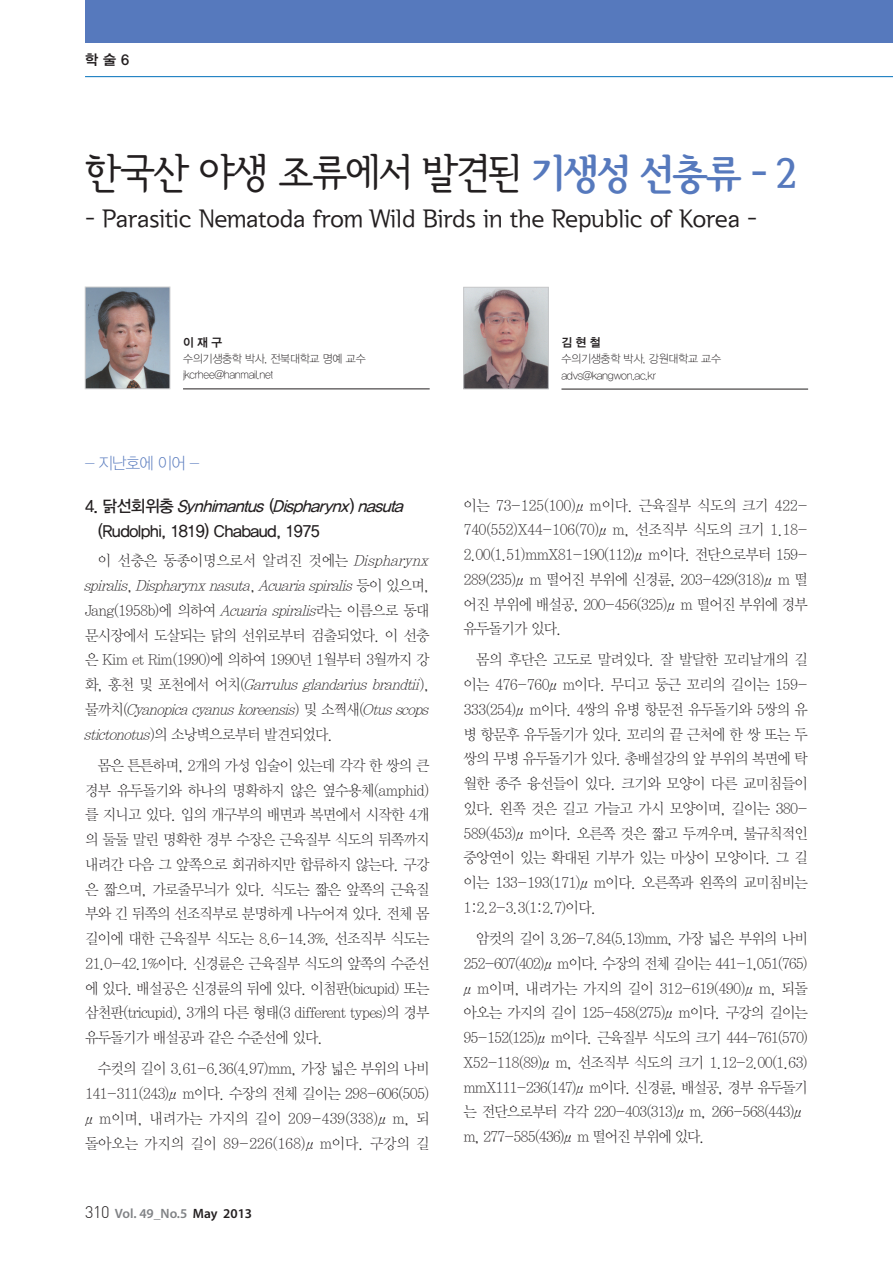
<style>
.page{position:relative;width:893px;height:1263px;background:#fff}
.page>*{position:absolute;margin:0;border:0;box-sizing:border-box;transform-origin:0 0}
.t1{font:42px "Seoul Hangang M";letter-spacing:-.05em;color:#231f20;scale:.95 1}
.t2{font:25.5px "Seoul Hangang M";letter-spacing:-.025em;color:#231f20}
.t3{font:16.5px/24.8px "YDIYGO330";letter-spacing:-.035em;color:#231f20}
.t4{font:16.5px "YDIYGO310";letter-spacing:-.05em;color:#5679bd;scale:.95 1}
.t5{font:15px/24.8px "YDIY Mj O310";letter-spacing:-.05em;color:#231f20;text-align:justify;scale:.95 1}
.t6{font:14.25px "YDIYGO340";color:#231f20}
.t7{font:600 13.5px "Myriad Pro";color:#808285}
.t8{font:12px "YDIYGO340";color:#231f20}
.t9{font:11.25px "YDIYGO310";letter-spacing:-.025em;color:#231f20}
.s1{font-family:"Seoul Hangang EB";color:#5679bd}
.s2{font-style:italic}
.s3{font-family:"Dinlig";font-weight:400;font-size:16.5px;color:#231f20}
.s4{color:#231f20}
</style>
<div class="page">
<div style="left:85px;top:0;width:808px;height:43px;background:#5679bd"></div>
<hr style="left:85px;top:76px;width:808px;height:1px;background:#006fba">
<img style="left:87px;top:289px;width:81px;height:98px">
<div style="left:85px;top:287px;width:85px;height:102px;border:1px solid #c7c8ca"></div>
<hr style="left:183px;top:389px;width:247px;height:1px;background:#231f20">
<img style="left:465px;top:289px;width:82px;height:98px">
<div style="left:463px;top:287px;width:86px;height:102px;border:1px solid #c7c8ca"></div>
<hr style="left:561px;top:389px;width:247px;height:1px;background:#231f20">
<p class="t6" style="left:85px;top:51px;width:46px">학 술 6</p>
<p class="t1" style="left:85px;top:151px;width:750px">한국산 야생 조류에서 발견된 <span class="s1">기생성 선충류 - 2</span></p>
<p class="t2" style="left:85px;top:205px;width:674px">- Parasitic Nematoda from Wild Birds in the Republic of Korea -</p>
<p class="t8" style="left:183px;top:335px;width:41px">이 재 구</p>
<p class="t9" style="left:183px;top:352px;width:184px">수의기생충학 박사, 전북대학교 명예 교수</p>
<p class="t9" style="left:183px;top:369px;width:91px">jkcrhee@hanmail.net</p>
<p class="t4" style="left:85px;top:454px;width:122px">- 지난호에 이어 -</p>
<p class="t3" style="left:98px;top:494px;width:311px;text-indent:-13px">4 . 닭 선 회 위 충 <span class="s2">Synhimantus</span> ( <span class="s2">Dispharynx</span>) <span class="s2">nasuta </span>(Rudolphi, 1819) Chabaud, 1975</p>
<p class="t5" style="left:84px;top:549px;width:369px;text-align:left;text-indent:14px">이 선충은 동종이명으로서 알려진 것에는 <span class="s2">Dispharynx spiralis</span>, <span class="s2">Dispharynx nasuta</span>, <span class="s2">Acuaria spiralis</span> 등 이 있 으 며 , Jang(1958b)에 의하여 <span class="s2">Acuariaspiralis</span>라는 이름으로 동대 문시장에서 도살되는 닭의 선위로부터 검출되었다. 이 선충 은 Kim et Rim(1990)에 의하여 1990년 1월부터 3월까지 강 화 , 홍 천 및 포 천 에 서 어 치 ( <span class="s2">Garrulus glandariusbrandtii</span>) , 물 까 치 (<span class="s2">Cyanopicacyanuskoreensis</span>) 및 소 쩍 새 (<span class="s2">Otusscops stictonotus</span>)의 소낭벽으로부터 발견되었다.</p>
<p class="t5" style="left:85px;top:753px;width:364px;text-indent:13px">몸은 튼튼하며, 2개의 가성 입술이 있는데 각각 한 쌍의 큰 경부 유두돌기와 하나의 명확하지 않은 옆수용체(amphid) 를 지니고 있다. 입의 개구부의 배면과 복면에서 시작한 4개 의 둘둘 말린 명확한 경부 수장은 근육질부 식도의 뒤쪽까지 내려간 다음 그 앞쪽으로 회귀하지만 합류하지 않는다. 구강 은 짧으며, 가로줄무늬가 있다. 식도는 짧은 앞쪽의 근육질 부와 긴 뒤쪽의 선조직부로 분명하게 나누어져 있다. 전체 몸 길이에 대한 근육질부 식도는 8.6-14.3%, 선조직부 식도는 21.0-42.1%이다. 신경륜은 근육질부 식도의 앞쪽의 수준선 에 있다. 배설공은 신경륜의 뒤에 있다. 이첨판(bicupid) 또는 삼천판(tricupid), 3개의 다른 형태(3 different types)의 경부 유두돌기가 배설공과 같은 수준선에 있다.</p>
<p class="t5" style="left:85px;top:1057px;width:364px;text-indent:13px">수컷의 길이 3.61-6.36(4.97)mm, 가장 넓은 부위의 나비 141-311(243)μm이다. 수장의 전체 길이는 298-606(505) μm이며, 내려가는 가지의 길이 209-439(338)μm, 되 돌아오는 가지의 길이 89-226(168)μm이다. 구강의 길</p>
<p class="t7" style="left:85px;top:1205px;width:169px"><span class="s3">310</span> Vol. 49_No.5 <span class="s4">May 2013</span></p>
<p class="t8" style="left:561px;top:336px;width:41px">김 현 철</p>
<p class="t9" style="left:561px;top:353px;width:161px">수의기생충학 박사, 강원대학교 교수</p>
<p class="t9" style="left:561px;top:369px;width:96px">advs@kangwon.ac.kr</p>
<p class="t5" style="left:463px;top:493px;width:364px">이는 73-125(100)μm이다. 근육질부 식도의 크기 422- 740(552)X44-106(70)μm, 선조직부 식도의 크기 1.18- 2.00(1.51)mmX81-190(112)μm이다. 전단으로부터 159- 289(235)μm 떨어진 부위에 신경륜, 203-429(318)μm 떨 어진 부위에 배설공, 200-456(325)μm 떨어진 부위에 경부 유두돌기가 있다.</p>
<p class="t5" style="left:463px;top:648px;width:364px;text-indent:13px">몸의 후단은 고도로 말려있다. 잘 발달한 꼬리날개의 길 이는 476-760μm이다. 무디고 둥근 꼬리의 길이는 159- 333(254)μm이다. 4쌍의 유병 항문전 유두돌기와 5쌍의 유 병 항문후 유두돌기가 있다. 꼬리의 끝 근처에 한 쌍 또는 두 쌍의 무병 유두돌기가 있다. 총배설강의 앞 부위의 복면에 탁 월한 종주 융선들이 있다. 크기와 모양이 다른 교미침들이 있다. 왼쪽 것은 길고 가늘고 가시 모양이며, 길이는 380- 589(453)μm이다. 오른쪽 것은 짧고 두꺼우며, 불규칙적인 중앙연이 있는 확대된 기부가 있는 마상이 모양이다. 그 길 이는 133-193(171)μm이다. 오른쪽과 왼쪽의 교미침비는 1:2.2-3.3(1:2.7)이다.</p>
<p class="t5" style="left:463px;top:927px;width:364px;text-indent:13px">암컷의 길이 3.26-7.84(5.13)mm, 가장 넓은 부위의 나비 252-607(402)μm이다. 수장의 전체 길이는 441-1,051(765) μm이며, 내려가는 가지의 길이 312-619(490)μm, 되돌 아오는 가지의 길이 125-458(275)μm이다. 구강의 길이는 95-152(125)μm이다. 근육질부 식도의 크기 444-761(570)<br>X52-118(89)μm, 선조직부 식도의 크기 1.12-2.00(1.63) mmX111-236(147)μm이다. 신경륜, 배설공, 경부 유두돌기 는 전단으로부터 각각 220-403(313)μm, 266-568(443)μ m, 277-585(436)μm 떨어진 부위에 있다.</p>
</div>
